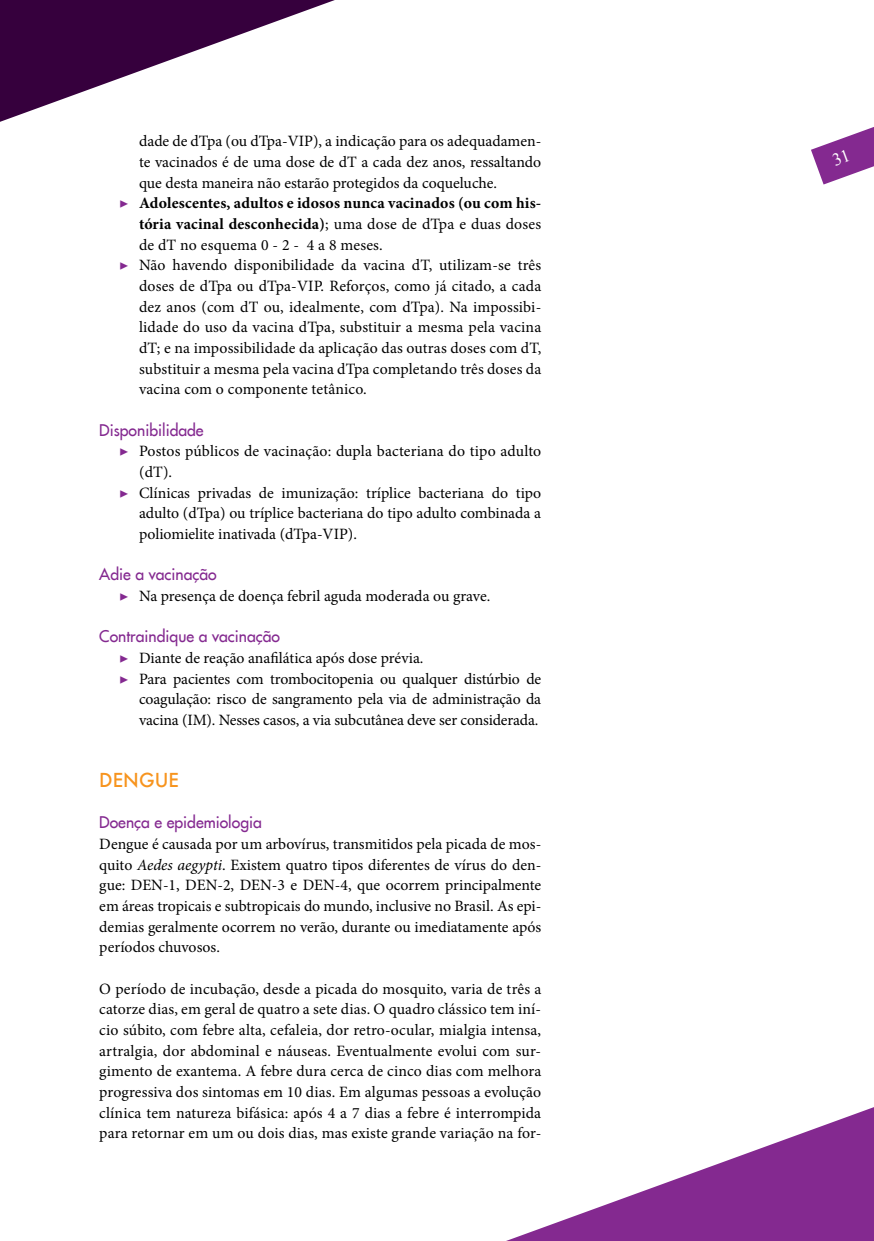
<style>
.page{position:relative;width:874px;height:1241px;background:#fff}
.page>*{position:absolute;margin:0;border:0;box-sizing:border-box;transform-origin:0 0}
.t1{font:500 21px "Futura";color:#f7941e}
.t2{font:15.75px/20.7px "Minion Pro";color:#000;text-align:justify}
.t3{font:700 15.75px "Minion Pro";letter-spacing:.01em;color:#000}
.t4{font:15.75px "Futura";color:#842990}
.s1{font-weight:400;color:#842990}
.s2{font-weight:400}
.s3{color:#842990}
.s4{font-style:italic}
</style>
<div class="page">
<svg style="left:0;top:0;width:335px;height:122px;fill:#36003d"></svg>
<svg style="left:509px;top:1107px;width:364px;height:133px"></svg>
<svg style="left:811px;top:127px;width:62px;height:57px"></svg>
<p class="t2" style="left:139px;top:131px;width:403px">dade de dTpa (ou dTpa-VIP), a indicação para os adequadamen-</p>
<p class="t2" style="left:139px;top:152px;width:403px">te vacinados é de uma dose de dT a cada dez anos, ressaltando</p>
<p class="t2" style="left:139px;top:172px;width:359px">que desta maneira não estarão protegidos da coqueluche.</p>
<p class="t3" style="left:119px;top:192px;width:423px"><span class="s1">▶</span> Adolescentes, adultos e idosos nunca vacinados (ou com his-</p>
<p class="t3" style="left:139px;top:213px;width:403px">tória vacinal desconhecida)<span class="s2">; uma dose de dTpa e duas doses</span></p>
<p class="t2" style="left:139px;top:234px;width:245px">de dT no esquema 0 - 2 - 4 a 8 meses.</p>
<p class="t2" style="left:119px;top:255px;width:423px"><span class="s3">▶</span> Não havendo disponibilidade da vacina dT, utilizam-se três</p>
<p class="t2" style="left:139px;top:275px;width:403px">doses de dTpa ou dTpa-VIP. Reforços, como já citado, a cada</p>
<p class="t2" style="left:139px;top:296px;width:403px">dez anos (com dT ou, idealmente, com dTpa). Na impossibi-</p>
<p class="t2" style="left:139px;top:317px;width:403px">lidade do uso da vacina dTpa, substituir a mesma pela vacina</p>
<p class="t2" style="left:139px;top:337px;width:403px">dT; e na impossibilidade da aplicação das outras doses com dT,</p>
<p class="t2" style="left:139px;top:358px;width:403px">substituir a mesma pela vacina dTpa completando três doses da</p>
<p class="t2" style="left:139px;top:379px;width:229px">vacina com o componente tetânico.</p>
<p class="t4" style="left:99px;top:419px;width:106px">Disponibilidade</p>
<p class="t2" style="left:119px;top:441px;width:423px"><span class="s3">▶</span> Postos públicos de vacinação: dupla bacteriana do tipo adulto</p>
<p class="t2" style="left:139px;top:461px;width:35px">(dT).</p>
<p class="t2" style="left:119px;top:482px;width:423px"><span class="s3">▶</span> Clínicas privadas de imunização: tríplice bacteriana do tipo</p>
<p class="t2" style="left:139px;top:503px;width:403px">adulto (dTpa) ou tríplice bacteriana do tipo adulto combinada a</p>
<p class="t2" style="left:139px;top:523px;width:219px">poliomielite inativada (dTpa-VIP).</p>
<p class="t4" style="left:99px;top:564px;width:119px">Adie a vacinação</p>
<p class="t2" style="left:119px;top:585px;width:372px"><span class="s3">▶</span> Na presença de doença febril aguda moderada ou grave.</p>
<p class="t4" style="left:99px;top:626px;width:182px">Contraindique a vacinação</p>
<p class="t2" style="left:119px;top:647px;width:306px"><span class="s3">▶</span> Diante de reação anafilática após dose prévia.</p>
<p class="t2" style="left:119px;top:668px;width:423px"><span class="s3">▶</span> Para pacientes com trombocitopenia ou qualquer distúrbio de</p>
<p class="t2" style="left:139px;top:688px;width:403px">coagulação: risco de sangramento pela via de administração da</p>
<p class="t2" style="left:139px;top:709px;width:401px">vacina (IM). Nesses casos, a via subcutânea deve ser considerada.</p>
<h1 class="t1" style="left:99px;top:767px;width:81px">DENGUE</h1>
<p class="t4" style="left:99px;top:812px;width:164px">Doença e epidemiologia</p>
<p class="t2" style="left:99px;top:833px;width:443px">Dengue é causada por um arbovírus, transmitidos pela picada de mos&shy;quito <span class="s4">Aedes aegypti</span>. Existem quatro tipos diferentes de vírus do den&shy;gue: DEN-1, DEN-2, DEN-3 e DEN-4, que ocorrem principalmente em áreas tropicais e subtropicais do mundo, inclusive no Brasil. As epi&shy;demias geralmente ocorrem no verão, durante ou imediatamente após períodos chuvosos.</p>
<p class="t2" style="left:99px;top:978px;width:443px">O período de incubação, desde a picada do mosquito, varia de três a catorze dias, em geral de quatro a sete dias. O quadro clássico tem iní&shy;cio súbito, com febre alta, cefaleia, dor retro-ocular, mialgia intensa, artralgia, dor abdominal e náuseas. Eventualmente evolui com sur&shy;gimento de exantema. A febre dura cerca de cinco dias com melhora progressiva dos sintomas em 10 dias. Em algumas pessoas a evolução clínica tem natureza bifásica: após 4 a 7 dias a febre é interrompida para retornar em um ou dois dias, mas existe grande variação na for-</p>
</div>
